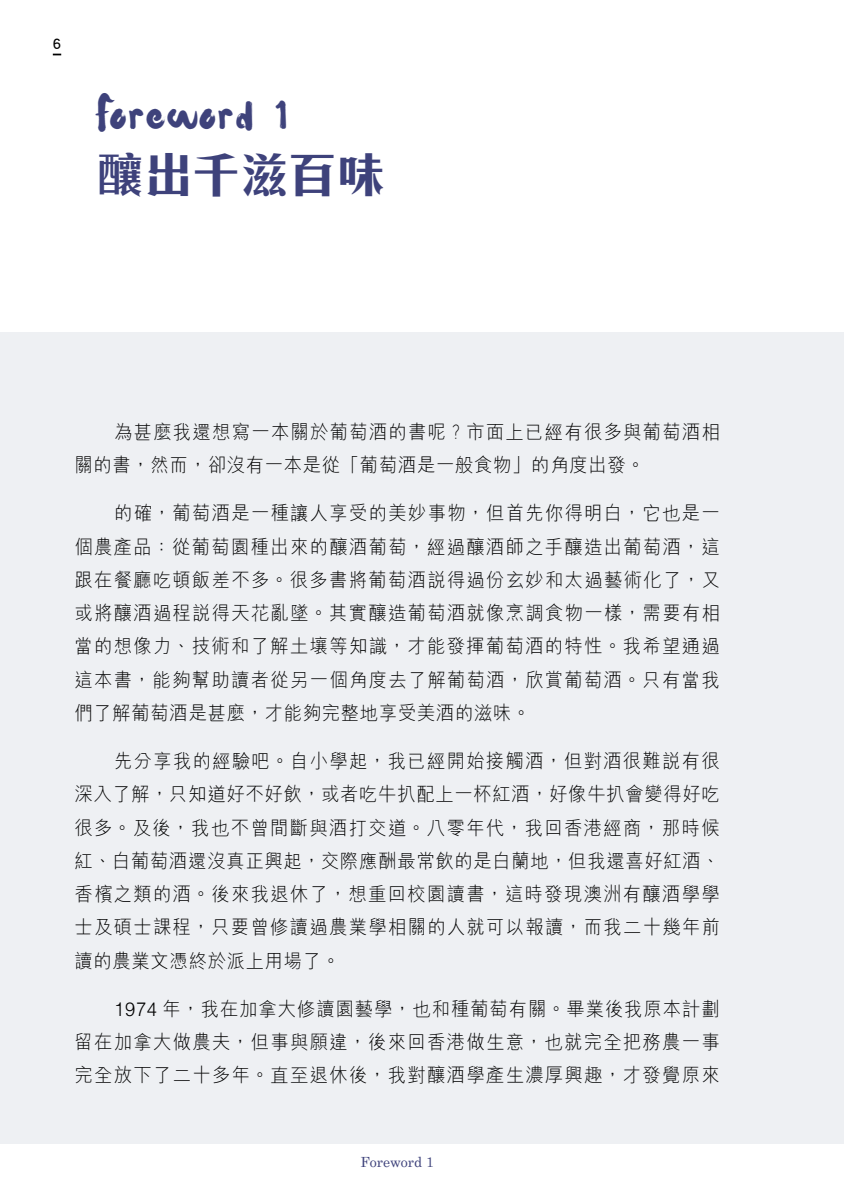
<style>
.page{position:relative;width:844px;height:1191px;background:#fff}
.page>*{position:absolute;margin:0;border:0;box-sizing:border-box;transform-origin:0 0}
.t1{font:700 48.12px "C Hei 3 HK";color:#3e427b}
.t2{font:40.95px "Waterlily";letter-spacing:.05em;color:#3e427b}
.t3{font:300 19.25px/33.2px "M Hei HK";letter-spacing:.075em;color:#000;text-align:justify;scale:.95 1}
.t4{font:14px "Century Schoolbook";color:#3e427b}
.t5{font:14px "DF Hei HK W7";color:#000}
.s1{font-family:"Helvetica"}
</style>
<div class="page">
<div style="left:0;top:332px;width:843px;height:811px;background:#eef0f3"></div>
<p class="t5" style="left:53px;top:37px;width:10px">6</p>
<h2 class="t2" style="left:96px;top:82px;width:195px">Foreword 1</h2>
<h1 class="t1" style="left:96px;top:138px;width:290px">釀出千滋百味</h1>
<p class="t3" style="left:74px;top:414px;width:680px;text-indent:40px">為甚麼我還想寫一本關於葡萄酒的書呢？市面上已經有很多與葡萄酒相關的書，然而，卻沒有一本是從「葡萄酒是一般食物」的角度出發。</p>
<p class="t3" style="left:74px;top:496px;width:680px;text-indent:40px">的確，葡萄酒是一種讓人享受的美妙事物，但首先你得明白，它也是一個農產品：從葡萄園種出來的釀酒葡萄，經過釀酒師之手釀造出葡萄酒，這跟在餐廳吃頓飯差不多。很多書將葡萄酒說得過份玄妙和太過藝術化了，又或將釀酒過程說得天花亂墜。其實釀造葡萄酒就像烹調食物一樣，需要有相當的想像力、技術和了解土壤等知識，才能發揮葡萄酒的特性。我希望通過這本書，能夠幫助讀者從另一個角度去了解葡萄酒，欣賞葡萄酒。只有當我們了解葡萄酒是甚麼，才能夠完整地享受美酒的滋味。</p>
<p class="t3" style="left:74px;top:743px;width:680px;text-indent:40px">先分享我的經驗吧。自小學起，我已經開始接觸酒，但對酒很難說有很深入了解，只知道好不好飲，或者吃牛扒配上一杯紅酒，好像牛扒會變得好吃很多。及後，我也不曾間斷與酒打交道。八零年代，我回香港經商，那時候紅、白葡萄酒還沒真正興起，交際應酬最常飲的是白蘭地，但我還喜好紅酒、香檳之類的酒。後來我退休了，想重回校園讀書，這時發現澳洲有釀酒學學士及碩士課程，只要曾修讀過農業學相關的人就可以報讀，而我二十幾年前讀的農業文憑終於派上用場了。</p>
<p class="t3" style="left:74px;top:991px;width:680px;text-indent:40px"><span class="s1">1974</span> 年，我在加拿大修讀園藝學，也和種葡萄有關。畢業後我原本計劃留在加拿大做農夫，但事與願違，後來回香港做生意，也就完全把務農一事完全放下了二十多年。直至退休後，我對釀酒學產生濃厚興趣，才發覺原來</p>
<p class="t4" style="left:360px;top:1153px;width:75px">Foreword 1</p>
</div>
